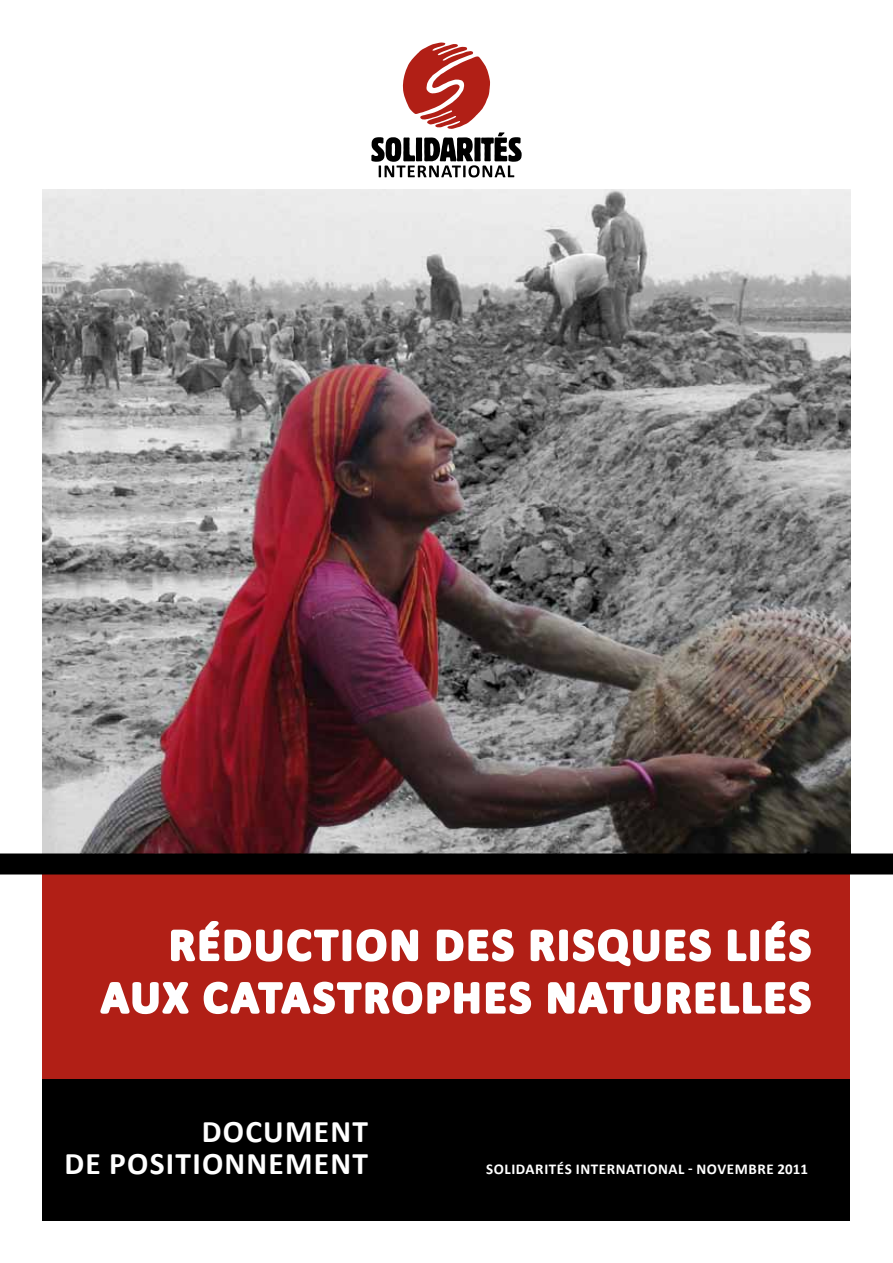
<style>
.page{position:relative;width:893px;height:1263px;background:#fff}
.page>*{position:absolute;margin:0;border:0;box-sizing:border-box;transform-origin:0 0}
.t1{font:700 45px/52.5px "Calibri";letter-spacing:.075em;color:#fff;text-align:right}
.t2{font:700 31.5px "Calibri";letter-spacing:.04em;color:#fff}
.t3{font:700 15px "Calibri";letter-spacing:.04em;color:#fff}
</style>
<div class="page">
<div style="left:43px;top:1078px;width:807px;height:142px;background:#000"></div>
<img style="left:43px;top:189px;width:807px;height:664px">
<div style="left:43px;top:864px;width:807px;height:214px;background:#b11f16"></div>
<svg style="left:371px;top:43px;width:151px;height:134px"></svg>
<div style="left:0;top:853px;width:893px;height:21px;background:#000"></div>
<svg style="left:100px;top:921px;width:711px;height:94px"></svg>
<p class="t1" style="left:101px;top:916px;width:711px">RÉDUCTION DES RISQUES LIÉS<br>AUX CATASTROPHES NATURELLES</p>
<p class="t2" style="left:202px;top:1112px;width:131px">DOCUMENT</p>
<p class="t2" style="left:64px;top:1144px;width:81px">DE POSITIONNE</p>
<p class="t2" style="left:285px;top:1144px;width:48px">MENT</p>
<p class="t3" style="left:486px;top:1159px;width:323px">SOLIDARITÉS INTERNATIONAL - NOVEMBRE 2011</p>
</div>
